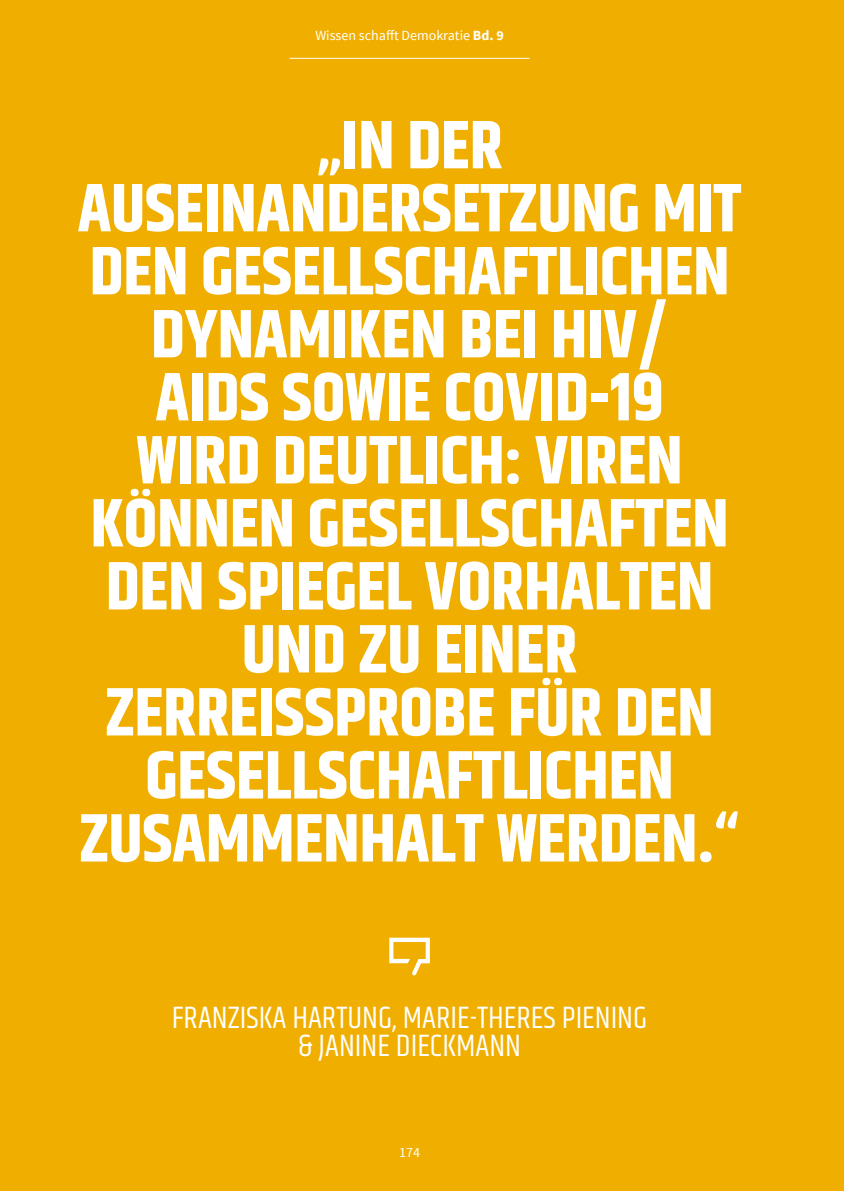
<style>
.page{position:relative;width:844px;height:1191px;background:#fff}
.page>*{position:absolute;margin:0;border:0;box-sizing:border-box;transform-origin:0 0}
.t1{font:700 68.25px/63px "Khand";color:#fff;text-align:center}
.t2{font:31.68px/27.8px "Khand";color:#fff;text-align:center}
.t3{font:14px "Source Sans Pro";color:#fff}
.s1{font-weight:700}
</style>
<div class="page">
<div style="left:0;top:0;width:843px;height:1191px;background:#f0af00"></div>
<svg style="left:389px;top:937px;width:41px;height:38px"></svg>
<hr style="left:289px;top:58px;width:240px;height:1px;background:#fff">
<p class="t3" style="left:315px;top:27px;width:190px">Wissen schafft Demokratie <span class="s1">Bd. 9</span></p>
<p class="t1" style="left:78px;top:117px;width:665px">„IN DER<br>AUSEINANDERSETZUNG MIT<br>DEN GESELLSCHAFTLICHEN<br>DYNAMIKEN BEI HIV/<br>AIDS SOWIE COVID-19<br>WIRD DEUTLICH: VIREN<br>KÖNNEN GESELLSCHAFTEN<br>DEN SPIEGEL VORHALTEN<br>UND ZU EINER<br>ZERREISSPROBE FÜR DEN<br>GESELLSCHAFTLICHEN<br>ZUSAMMENHALT WERDEN.“</p>
<p class="t2" style="left:172px;top:1005px;width:477px">FRANZISKA HARTUNG, MARIE-THERES PIENING &amp; JANINE DIECKMANN</p>
<p class="t3" style="left:399px;top:1143px;width:22px">174</p>
</div>
